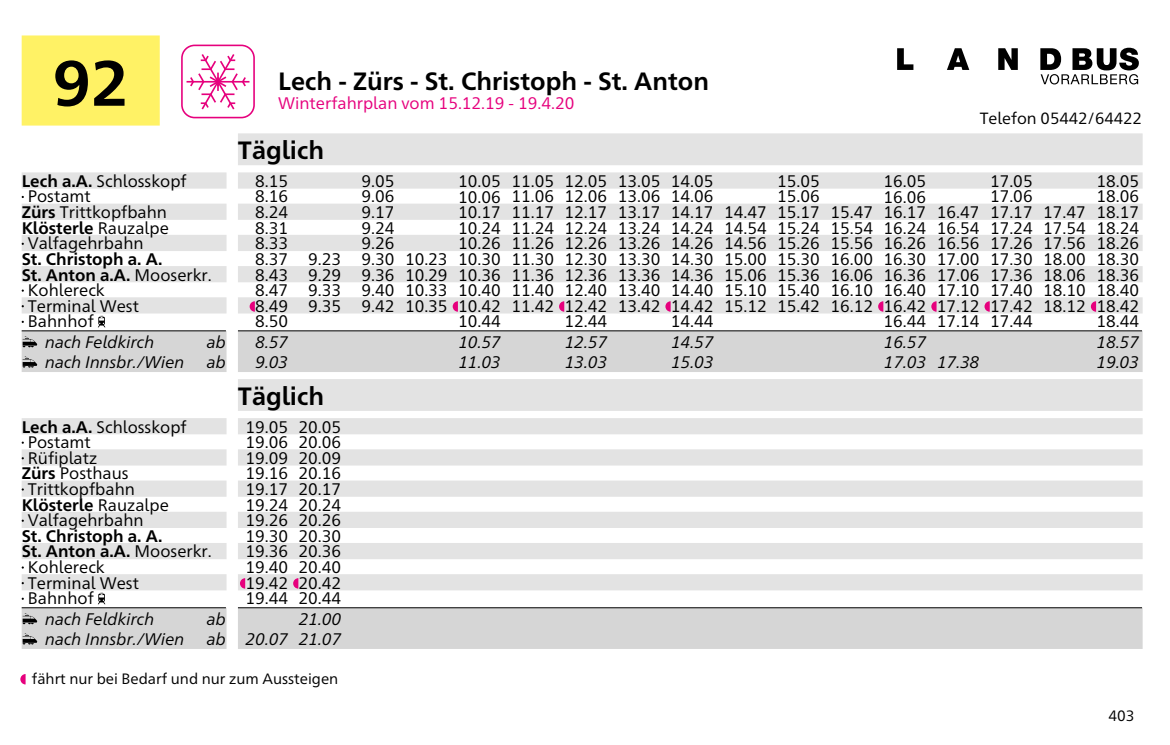
<style>
.page{position:relative;width:1170px;height:745px;background:#fff}
.page>*{position:absolute;margin:0;border:0;box-sizing:border-box;transform-origin:0 0}
.t1{font:700 63.75px "Neue Frutiger VVV";color:#000}
.t2{font:700 25px "Neue Frutiger VVV";color:#000}
.t3{font:16.75px/15.5px "Neue Frutiger VVV";color:#000;text-align:justify}
.t4{font:italic 16.75px/20.2px "Neue Frutiger VVV";color:#000}
.t5{font:700 16.75px "Neue Frutiger VVV";color:#000}
.t6{font:16.75px "Neue Frutiger VVV";color:#e6007d}
.t7{font:16.25px "Neue Frutiger VVV";color:#000}
.t8{font:15px "Neue Frutiger VVV";color:#000}
.t9{font:15px "Neue Frutiger 1450 for VV";color:#000}
.s1{font-weight:700}
.s2{font-weight:400}
</style>
<div class="page">
<div style="left:238px;top:133px;width:904px;height:32px;background:#e3e3e3"></div>
<div style="left:22px;top:172px;width:204px;height:16px;background:#e3e3e3"></div>
<div style="left:22px;top:266px;width:204px;height:16px;background:#e3e3e3"></div>
<div style="left:238px;top:172px;width:904px;height:16px;background:#e3e3e3"></div>
<div style="left:238px;top:203px;width:904px;height:17px;background:#e3e3e3"></div>
<div style="left:238px;top:235px;width:904px;height:16px;background:#e3e3e3"></div>
<div style="left:238px;top:266px;width:904px;height:16px;background:#e3e3e3"></div>
<div style="left:238px;top:330px;width:904px;height:42px;background:#d6d6d6"></div>
<hr style="left:238px;top:330px;width:903px;height:1px;background:#000">
<div style="left:238px;top:379px;width:904px;height:31px;background:#e3e3e3"></div>
<div style="left:22px;top:418px;width:204px;height:16px;background:#e3e3e3"></div>
<div style="left:22px;top:543px;width:204px;height:16px;background:#e3e3e3"></div>
<div style="left:238px;top:418px;width:904px;height:16px;background:#e3e3e3"></div>
<div style="left:238px;top:449px;width:904px;height:16px;background:#e3e3e3"></div>
<div style="left:238px;top:480px;width:904px;height:16px;background:#e3e3e3"></div>
<div style="left:238px;top:512px;width:904px;height:15px;background:#e3e3e3"></div>
<div style="left:238px;top:543px;width:904px;height:16px;background:#e3e3e3"></div>
<div style="left:238px;top:607px;width:904px;height:41px;background:#d6d6d6"></div>
<hr style="left:238px;top:607px;width:903px;height:1px;background:#000">
<div style="left:22px;top:35px;width:138px;height:90px;background:#fff265"></div>
<svg style="left:181px;top:45px;width:74px;height:73px"></svg>
<svg style="left:897px;top:48px;width:16px;height:22px"></svg>
<svg style="left:947px;top:48px;width:22px;height:22px"></svg>
<svg style="left:998px;top:48px;width:19px;height:22px"></svg>
<svg style="left:1040px;top:48px;width:98px;height:36px"></svg>
<svg style="left:22px;top:196px;width:204px;height:24px"></svg>
<div style="left:22px;top:235px;width:204px;height:16px;background:#e3e3e3"></div>
<svg style="left:22px;top:297px;width:204px;height:75px"></svg>
<div style="left:238px;top:297px;width:904px;height:16px;background:#e3e3e3"></div>
<div style="left:22px;top:449px;width:204px;height:16px;background:#e3e3e3"></div>
<div style="left:22px;top:480px;width:204px;height:16px;background:#e3e3e3"></div>
<div style="left:22px;top:512px;width:204px;height:15px;background:#e3e3e3"></div>
<svg style="left:22px;top:574px;width:204px;height:74px"></svg>
<div style="left:238px;top:574px;width:904px;height:16px;background:#e3e3e3"></div>
<svg style="left:20px;top:674px;width:6px;height:10px"></svg>
<h1 class="t1" style="left:53px;top:57px;width:77px">92</h1>
<h2 class="t2" style="left:278px;top:71px;width:432px">Lech - Zürs - St. Christoph - St. Anton</h2>
<p class="t6" style="left:278px;top:96px;width:298px">Winterfahrplan vom 15.12.19 - 19.4.20</p>
<p class="t3" style="left:22px;top:174px;width:166px"><span class="s1">Lech a.A.</span> Schlosskopf</p>
<p class="t3" style="left:28px;top:190px;width:64px">Postamt</p>
<p class="t3" style="left:22px;top:206px;width:147px"><span class="s1">Zürs</span> Trittkopfbahn</p>
<p class="t5" style="left:22px;top:221px;width:149px">Klösterle <span class="s2">Rauzalpe</span></p>
<p class="t3" style="left:28px;top:237px;width:117px">Valfagehrbahn</p>
<p class="t5" style="left:22px;top:252px;width:142px">St. Christoph a. A.</p>
<p class="t5" style="left:22px;top:268px;width:192px">St. Anton a.A. <span class="s2">Mooserkr.</span></p>
<p class="t3" style="left:28px;top:284px;width:78px">Kohlereck</p>
<p class="t3" style="left:28px;top:299px;width:113px">Terminal West</p>
<p class="t3" style="left:28px;top:315px;width:67px">Bahnhof</p>
<p class="t4" style="left:45px;top:333px;width:111px">nach Feldkirch</p>
<p class="t4" style="left:207px;top:333px;width:21px">ab</p>
<p class="t4" style="left:45px;top:353px;width:141px">nach Innsbr./Wien</p>
<p class="t4" style="left:207px;top:353px;width:21px">ab</p>
<h2 class="t2" style="left:238px;top:140px;width:88px">Täglich</h2>
<p class="t3" style="left:255px;top:174px;width:34px">8.15<br>8.16<br>8.24<br>8.31<br>8.33<br>8.37<br>8.43<br>8.47<br>8.49<br>8.50</p>
<p class="t4" style="left:255px;top:333px;width:34px">8.57<br>9.03</p>
<p class="t3" style="left:308px;top:252px;width:34px">9.23<br>9.29<br>9.33<br>9.35</p>
<h2 class="t2" style="left:238px;top:385px;width:88px">Täglich</h2>
<p class="t3" style="left:22px;top:420px;width:166px"><span class="s1">Lech a.A.</span> Schlosskopf</p>
<p class="t3" style="left:28px;top:435px;width:64px">Postamt</p>
<p class="t3" style="left:28px;top:451px;width:71px">Rüfiplatz</p>
<p class="t3" style="left:22px;top:467px;width:108px"><span class="s1">Zürs</span> Posthaus</p>
<p class="t3" style="left:28px;top:482px;width:109px">Trittkopfbahn</p>
<p class="t5" style="left:22px;top:497px;width:149px">Klösterle <span class="s2">Rauzalpe</span></p>
<p class="t3" style="left:28px;top:513px;width:117px">Valfagehrbahn</p>
<p class="t5" style="left:22px;top:528px;width:142px">St. Christoph a. A.</p>
<p class="t5" style="left:22px;top:544px;width:192px">St. Anton a.A. <span class="s2">Mooserkr.</span></p>
<p class="t3" style="left:28px;top:560px;width:78px">Kohlereck</p>
<p class="t3" style="left:28px;top:576px;width:113px">Terminal West</p>
<p class="t3" style="left:28px;top:591px;width:67px">Bahnhof</p>
<p class="t4" style="left:45px;top:609px;width:111px">nach Feldkirch</p>
<p class="t4" style="left:207px;top:609px;width:21px">ab</p>
<p class="t4" style="left:45px;top:629px;width:141px">nach Innsbr./Wien</p>
<p class="t4" style="left:207px;top:629px;width:21px">ab</p>
<p class="t3" style="left:298px;top:420px;width:44px">20.05<br>20.06<br>20.09<br>20.16<br>20.17<br>20.24<br>20.26<br>20.30<br>20.36<br>20.40<br>20.42<br>20.44</p>
<p class="t4" style="left:299px;top:609px;width:44px">21.00<br>21.07</p>
<p class="t8" style="left:32px;top:672px;width:308px">fährt nur bei Bedarf und nur zum Aussteigen</p>
<p class="t3" style="left:245px;top:420px;width:44px">19.05<br>19.06<br>19.09<br>19.16<br>19.17<br>19.24<br>19.26<br>19.30<br>19.36<br>19.40<br>19.42<br>19.44</p>
<p class="t4" style="left:246px;top:629px;width:44px">20.07</p>
<p class="t3" style="left:361px;top:174px;width:34px">9.05<br>9.06<br>9.17<br>9.24<br>9.26<br>9.30<br>9.36<br>9.40<br>9.42</p>
<p class="t3" style="left:405px;top:252px;width:44px">10.23<br>10.29<br>10.33<br>10.35</p>
<p class="t3" style="left:458px;top:174px;width:44px">10.05<br>10.06<br>10.17<br>10.24<br>10.26<br>10.30<br>10.36<br>10.40<br>10.42<br>10.44</p>
<p class="t4" style="left:458px;top:333px;width:44px">10.57<br>11.03</p>
<p class="t3" style="left:511px;top:174px;width:44px">11.05<br>11.06<br>11.17<br>11.24<br>11.26<br>11.30<br>11.36<br>11.40<br>11.42</p>
<p class="t3" style="left:564px;top:174px;width:44px">12.05<br>12.06<br>12.17<br>12.24<br>12.26<br>12.30<br>12.36<br>12.40<br>12.42<br>12.44</p>
<p class="t4" style="left:565px;top:333px;width:44px">12.57<br>13.03</p>
<p class="t3" style="left:617px;top:174px;width:44px">13.05<br>13.06<br>13.17<br>13.24<br>13.26<br>13.30<br>13.36<br>13.40<br>13.42</p>
<p class="t3" style="left:671px;top:174px;width:44px">14.05<br>14.06<br>14.17<br>14.24<br>14.26<br>14.30<br>14.36<br>14.40<br>14.42<br>14.44</p>
<p class="t4" style="left:671px;top:333px;width:44px">14.57<br>15.03</p>
<p class="t3" style="left:724px;top:206px;width:44px">14.47<br>14.54<br>14.56<br>15.00<br>15.06<br>15.10<br>15.12</p>
<p class="t3" style="left:777px;top:174px;width:44px">15.05<br>15.06<br>15.17<br>15.24<br>15.26<br>15.30<br>15.36<br>15.40<br>15.42</p>
<p class="t7" style="left:979px;top:111px;width:163px">Telefon 05442/64422</p>
<p class="t3" style="left:830px;top:206px;width:44px">15.47<br>15.54<br>15.56<br>16.00<br>16.06<br>16.10<br>16.12</p>
<p class="t3" style="left:883px;top:174px;width:44px">16.05<br>16.06<br>16.17<br>16.24<br>16.26<br>16.30<br>16.36<br>16.40<br>16.42<br>16.44</p>
<p class="t4" style="left:884px;top:333px;width:44px">16.57<br>17.03</p>
<p class="t3" style="left:936px;top:206px;width:44px">16.47<br>16.54<br>16.56<br>17.00<br>17.06<br>17.10<br>17.12<br>17.14</p>
<p class="t4" style="left:937px;top:353px;width:44px">17.38</p>
<p class="t3" style="left:989px;top:174px;width:44px">17.05<br>17.06<br>17.17<br>17.24<br>17.26<br>17.30<br>17.36<br>17.40<br>17.42<br>17.44</p>
<p class="t3" style="left:1043px;top:206px;width:44px">17.47<br>17.54<br>17.56<br>18.00<br>18.06<br>18.10<br>18.12</p>
<p class="t3" style="left:1096px;top:174px;width:44px">18.05<br>18.06<br>18.17<br>18.24<br>18.26<br>18.30<br>18.36<br>18.40<br>18.42<br>18.44</p>
<p class="t4" style="left:1096px;top:333px;width:44px">18.57<br>19.03</p>
<p class="t9" style="left:1108px;top:704px;width:27px">403</p>
</div>
